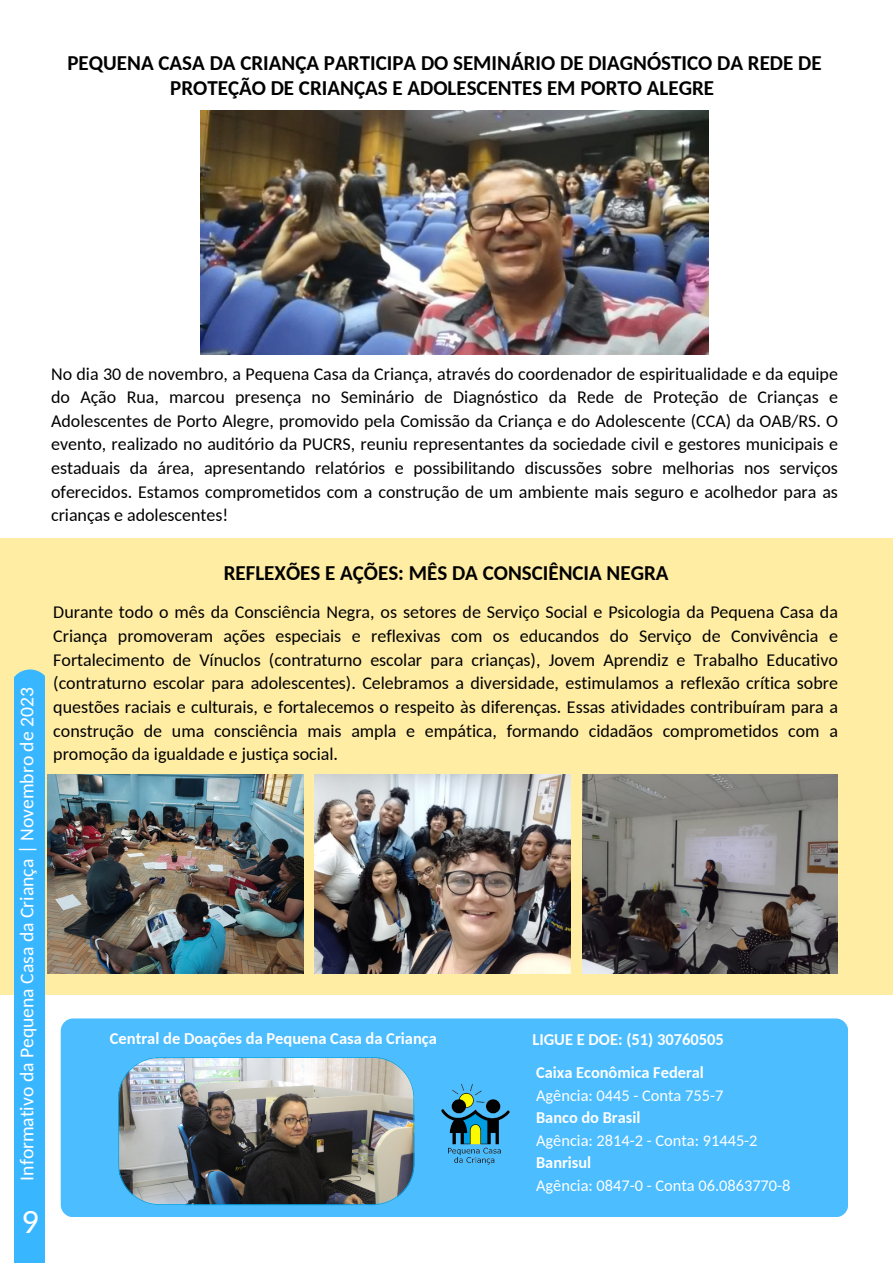
<style>
.page{position:relative;width:893px;height:1264px;background:#fff}
.page>*{position:absolute;margin:0;border:0;box-sizing:border-box;transform-origin:0 0}
.t1{font:34.5px "Carlito";color:#fff}
.t2{font:700 21px/24.8px "Carlito";color:#000;text-align:center}
.t3{font:19.65px "Carlito";color:#fff}
.t4{font:18px/23.5px "Carlito";color:#000;text-align:justify}
.t5{font:700 16.5px "Carlito";color:#fff}
.t6{font:16.35px "Carlito";color:#fff}
.t7{font:700 16.35px "Carlito";color:#fff}
</style>
<div class="page">
<div style="left:0;top:538px;width:892px;height:456px;background:#ffeda4"></div>
<div style="left:14px;top:669px;width:30px;height:593px;background:#38b6ff"></div>
<img style="left:48px;top:774px;width:255px;height:199px">
<img style="left:314px;top:774px;width:256px;height:199px">
<img style="left:582px;top:774px;width:255px;height:199px">
<div style="left:61px;top:1018px;width:787px;height:199px;background:#4cbdff;border-radius:12px"></div>
<img style="left:441px;top:1083px;width:69px;height:81px">
<img style="left:118px;top:1057px;width:296px;height:147px">
<img style="left:200px;top:111px;width:508px;height:244px">
<p class="t2" style="left:67px;top:53px;width:755px">PEQUENA CASA DA CRIANÇA PARTICIPA DO SEMINÁRIO DE DIAGNÓSTICO DA REDE DE<br>PROTEÇÃO DE CRIANÇAS E ADOLESCENTES EM PORTO ALEGRE</p>
<p class="t4" style="left:51px;top:363px;width:788px">No dia 30 de novembro, a Pequena Casa da Criança, através do coordenador de espiritualidade e da equipe do Ação Rua, marcou presença no Seminário de Diagnóstico da Rede de Proteção de Crianças e Adolescentes de Porto Alegre, promovido pela Comissão da Criança e do Adolescente (CCA) da OAB/RS. O evento, realizado no auditório da PUCRS, reuniu representantes da sociedade civil e gestores municipais e estaduais da área, apresentando relatórios e possibilitando discussões sobre melhorias nos serviços oferecidos. Estamos comprometidos com a construção de um ambiente mais seguro e acolhedor para as crianças e adolescentes!</p>
<p class="t3" style="left:19px;top:1180px;width:495px;rotate:-90deg">Informativo da Pequena Casa da Criança | Novembro de 2023</p>
<p class="t1" style="left:21px;top:1207px;width:19px">9</p>
<p class="t2" style="left:224px;top:563px;width:446px">REFLEXÕES E AÇÕES: MÊS DA CONSCIÊNCIA NEGRA</p>
<p class="t4" style="left:53px;top:602px;width:786px">Durante todo o mês da Consciência Negra, os setores de Serviço Social e Psicologia da Pequena Casa da Criança promoveram ações especiais e reflexivas com os educandos do Serviço de Convivência e Fortalecimento de Vínuclos (contraturno escolar para crianças), Jovem Aprendiz e Trabalho Educativo (contraturno escolar para adolescentes). Celebramos a diversidade, estimulamos a reflexão crítica sobre questões raciais e culturais, e fortalecemos o respeito às diferenças. Essas atividades contribuíram para a construção de uma consciência mais ampla e empática, formando cidadãos comprometidos com a promoção da igualdade e justiça social.</p>
<p class="t5" style="left:110px;top:1031px;width:328px">Central de Doações da Pequena Casa da Criança</p>
<p class="t5" style="left:532px;top:1032px;width:193px">LIGUE E DOE: (51) 30760505</p>
<p class="t7" style="left:536px;top:1065px;width:169px">Caixa Econômica Federal</p>
<p class="t6" style="left:536px;top:1088px;width:189px">Agência: 0445 - Conta 755-7</p>
<p class="t7" style="left:536px;top:1110px;width:106px">Banco do Brasil</p>
<p class="t6" style="left:536px;top:1133px;width:223px">Agência: 2814-2 - Conta: 91445-2</p>
<p class="t7" style="left:536px;top:1155px;width:57px">Banrisul</p>
<p class="t6" style="left:536px;top:1178px;width:256px">Agência: 0847-0 - Conta 06.0863770-8</p>
</div>
